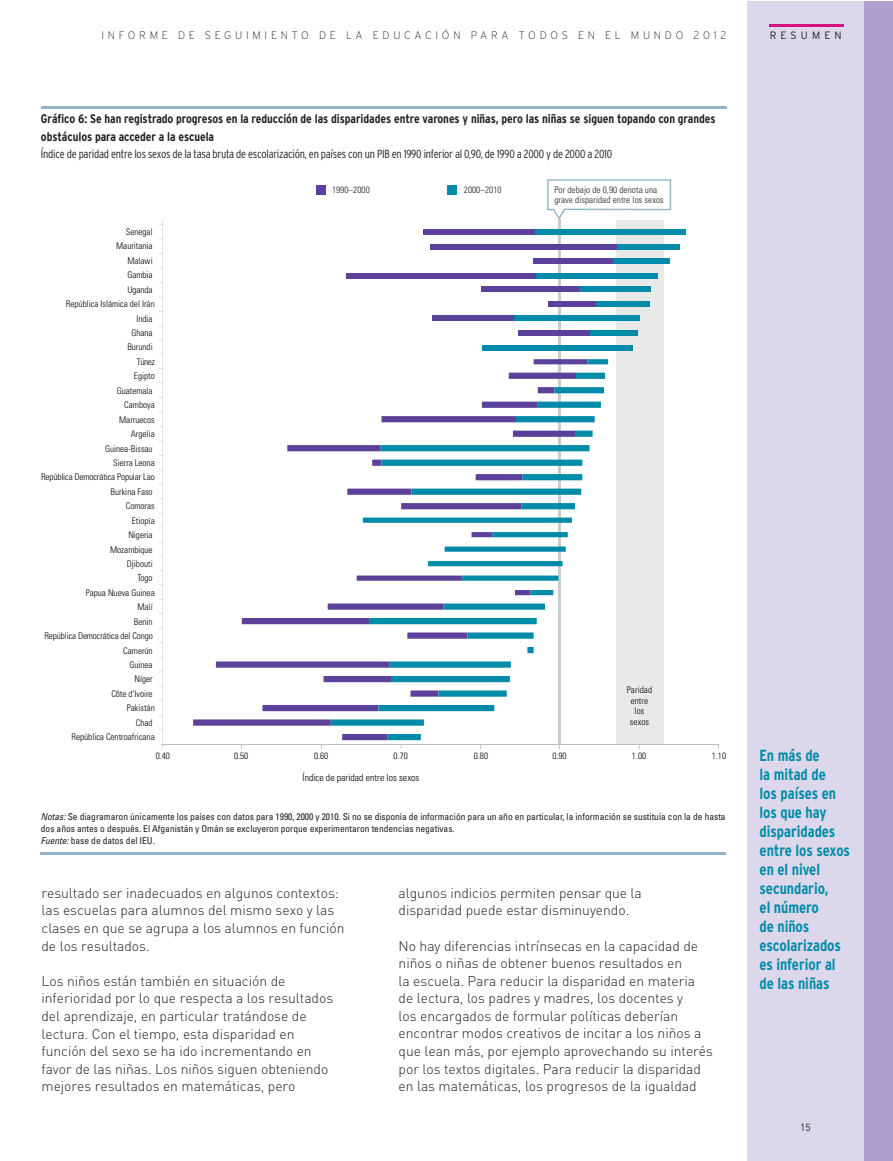
<style>
.page{position:relative;width:893px;height:1161px;background:#fff}
.page>*{position:absolute;margin:0;border:0;box-sizing:border-box;transform-origin:0 0}
.t1{font:700 condensed 16.05px/19px "Interstate Plus";letter-spacing:-.005em;color:#008ca8}
.t2{font:300 13.95px/17.5px "DIN";letter-spacing:-.005em;color:#231f20}
.t3{font:700 condensed 12.45px/17.5px "Interstate Plus";letter-spacing:-.005em;color:#231f20}
.t4{font:300 condensed 11.7px "Interstate Plus";letter-spacing:-.02em;color:#231f20}
.t5{font:200 10.95px "Interstate";letter-spacing:.35em;color:#231f20}
.t6{font:300 10.65px "Interstate";letter-spacing:.4em;color:#231f20}
.t7{font:10.2px "DIN";color:#231f20}
.t8{font:300 condensed 9.9px "Univers";color:#020303}
.t9{font:condensed 9.45px/11.7px "Univers";letter-spacing:-.005em;color:#231f20}
.t10{font:300 condensed 9.15px/10.4px "Univers";color:#020303;text-align:center}
.t11{font:300 condensed 9.15px/10.4px "Univers";letter-spacing:.01em;color:#231f20}
.s1{font-style:italic}
</style>
<div class="page">
<div style="left:863px;top:1px;width:30px;height:1159px;background:#ada0ce"></div>
<div style="left:747px;top:1px;width:116px;height:1159px;background:#dcd7eb"></div>
<hr style="left:769px;top:24px;width:75px;height:3px;background:#d7117e">
<hr style="left:41px;top:106px;width:685px;height:3px;background:#92b6c7">
<hr style="left:41px;top:852px;width:685px;height:3px;background:#92b6c7">
<hr style="left:558px;top:220px;width:3px;height:524px;background:#cbcbca">
<div style="left:616px;top:220px;width:48px;height:524px;background:#e9e9ea"></div>
<svg style="left:193px;top:445px;width:138px;height:281px"></svg>
<svg style="left:331px;top:359px;width:277px;height:381px"></svg>
<hr style="left:163px;top:743px;width:556px;height:1px;background:#bbbdc0">
<div style="left:316px;top:185px;width:10px;height:10px;background:#5c419a"></div>
<div style="left:447px;top:185px;width:9px;height:10px;background:#008ca8"></div>
<hr style="left:162px;top:220px;width:1px;height:524px;background:#bbbdc0">
<svg style="left:547px;top:179px;width:124px;height:41px"></svg>
<div style="left:483px;top:345px;width:150px;height:5px;background:#008ca8"></div>
<div style="left:589px;top:330px;width:49px;height:5px;background:#008ca8"></div>
<div style="left:518px;top:330px;width:71px;height:5px;background:#5c419a"></div>
<div style="left:514px;top:315px;width:125px;height:5px;background:#008ca8"></div>
<div style="left:432px;top:315px;width:82px;height:5px;background:#5c419a"></div>
<div style="left:596px;top:301px;width:53px;height:5px;background:#008ca8"></div>
<div style="left:548px;top:301px;width:48px;height:5px;background:#5c419a"></div>
<div style="left:578px;top:286px;width:73px;height:5px;background:#008ca8"></div>
<div style="left:481px;top:286px;width:97px;height:5px;background:#5c419a"></div>
<div style="left:536px;top:273px;width:122px;height:5px;background:#008ca8"></div>
<div style="left:346px;top:273px;width:190px;height:5px;background:#5c419a"></div>
<div style="left:612px;top:259px;width:57px;height:5px;background:#008ca8"></div>
<div style="left:533px;top:259px;width:79px;height:5px;background:#5c419a"></div>
<div style="left:616px;top:244px;width:64px;height:5px;background:#008ca8"></div>
<div style="left:430px;top:244px;width:187px;height:5px;background:#5c419a"></div>
<div style="left:534px;top:229px;width:152px;height:5px;background:#008ca8"></div>
<div style="left:423px;top:229px;width:112px;height:5px;background:#5c419a"></div>
<p class="t5" style="left:101px;top:32px;width:627px">INFORME DE SEGUIMIENTO DE LA EDUCACIÓN PARA TODOS EN EL MUNDO 2012</p>
<p class="t6" style="left:770px;top:31px;width:74px">RESUMEN</p>
<p class="t3" style="left:41px;top:111px;width:676px">Gráfico 6: Se han registrado progresos en la reducción de las disparidades entre varones y niñas, pero las niñas se siguen topando con grandes obstáculos para acceder a la escuela</p>
<p class="t4" style="left:41px;top:150px;width:573px">Índice de paridad entre los sexos de la tasa bruta de escolarización, en países con un PIB en 1990 inferior al 0,90, de 1990 a 2000 y de 2000 a 2010</p>
<p class="t10" style="left:126px;top:227px;width:28px">Senegal</p>
<p class="t10" style="left:116px;top:242px;width:38px">Mauritania</p>
<p class="t10" style="left:127px;top:256px;width:27px">Malawi</p>
<p class="t10" style="left:127px;top:271px;width:27px">Gambia</p>
<p class="t10" style="left:127px;top:285px;width:27px">Uganda</p>
<p class="t10" style="left:66px;top:299px;width:90px">República Islámica del Irán</p>
<p class="t10" style="left:136px;top:314px;width:18px">India</p>
<p class="t10" style="left:131px;top:328px;width:23px">Ghana</p>
<p class="t10" style="left:127px;top:343px;width:27px">Burundi</p>
<p class="t10" style="left:137px;top:357px;width:19px">Túnez</p>
<p class="t10" style="left:134px;top:372px;width:22px">Egipto</p>
<p class="t10" style="left:117px;top:386px;width:38px">Guatemala</p>
<p class="t10" style="left:124px;top:401px;width:32px">Camboya</p>
<p class="t10" style="left:119px;top:415px;width:37px">Marruecos</p>
<p class="t10" style="left:131px;top:429px;width:25px">Argelia</p>
<p class="t10" style="left:105px;top:444px;width:49px">Guinea-Bissau</p>
<p class="t10" style="left:113px;top:458px;width:43px">Sierra Leona</p>
<p class="t10" style="left:41px;top:473px;width:115px">República Democrática Popular Lao</p>
<p class="t10" style="left:111px;top:487px;width:44px">Burkina Faso</p>
<p class="t10" style="left:126px;top:502px;width:30px">Comoras</p>
<p class="t10" style="left:132px;top:516px;width:24px">Etiopía</p>
<p class="t10" style="left:128px;top:530px;width:26px">Nigeria</p>
<p class="t10" style="left:110px;top:545px;width:44px">Mozambique</p>
<p class="t10" style="left:127px;top:559px;width:27px">Djibouti</p>
<p class="t10" style="left:137px;top:574px;width:17px">Togo</p>
<p class="t10" style="left:86px;top:588px;width:70px">Papua Nueva Guinea</p>
<p class="t10" style="left:137px;top:602px;width:17px">Malí</p>
<p class="t10" style="left:134px;top:617px;width:20px">Benin</p>
<p class="t10" style="left:44px;top:631px;width:110px">República Democrática del Congo</p>
<p class="t10" style="left:123px;top:646px;width:31px">Camerún</p>
<p class="t10" style="left:129px;top:660px;width:25px">Guinea</p>
<p class="t10" style="left:134px;top:675px;width:20px">Níger</p>
<p class="t10" style="left:111px;top:689px;width:43px">Côte d'Ivoire</p>
<p class="t10" style="left:127px;top:703px;width:29px">Pakistán</p>
<p class="t10" style="left:136px;top:718px;width:18px">Chad</p>
<p class="t10" style="left:72px;top:732px;width:85px">República Centroafricana</p>
<p class="t11" style="left:332px;top:185px;width:39px">1990–2000</p>
<p class="t11" style="left:464px;top:185px;width:39px">2000–2010</p>
<p class="t11" style="left:554px;top:185px;width:111px">Por debajo de 0,90 denota una grave disparidad entre los sexos</p>
<p class="t10" style="left:627px;top:686px;width:27px">Paridad entre los sexos</p>
<p class="t10" style="left:156px;top:751px;width:16px">0.40</p>
<p class="t10" style="left:234px;top:751px;width:16px">0.50</p>
<p class="t10" style="left:314px;top:751px;width:16px">0.60</p>
<p class="t10" style="left:394px;top:751px;width:16px">0.70</p>
<p class="t10" style="left:474px;top:751px;width:16px">0.80</p>
<p class="t10" style="left:552px;top:751px;width:16px">0.90</p>
<p class="t10" style="left:632px;top:751px;width:16px">1.00</p>
<p class="t10" style="left:712px;top:751px;width:16px">1.10</p>
<p class="t8" style="left:302px;top:773px;width:118px">Índice de paridad entre los sexos</p>
<p class="t9" style="left:41px;top:812px;width:686px"><span class="s1">Notas:</span> Se diagramaron únicamente los países con datos para 1990, 2000 y 2010. Si no se disponía de información para un año en particular, la información se sustituía con la de hasta dos años antes o después. El Afganistán y Omán se excluyeron porque experimentaron tendencias negativas.<br><span class="s1">Fuente:</span> base de datos del IEU.</p>
<p class="t2" style="left:42px;top:885px;width:304px">resultado ser inadecuados en algunos contextos: las escuelas para alumnos del mismo sexo y las clases en que se agrupa a los alumnos en función de los resultados.</p>
<p class="t2" style="left:42px;top:973px;width:293px">Los niños están también en situación de inferioridad por lo que respecta a los resultados del aprendizaje, en particular tratándose de lectura. Con el tiempo, esta disparidad en función del sexo se ha ido incrementando en favor de las niñas. Los niños siguen obteniendo mejores resultados en matemáticas, pero</p>
<p class="t2" style="left:399px;top:885px;width:245px">algunos indicios permiten pensar que la disparidad puede estar disminuyendo.</p>
<p class="t2" style="left:399px;top:938px;width:316px">No hay diferencias intrínsecas en la capacidad de niños o niñas de obtener buenos resultados en<br>la escuela. Para reducir la disparidad en materia de lectura, los padres y madres, los docentes y<br>los encargados de formular políticas deberían encontrar modos creativos de incitar a los niños a que lean más, por ejemplo aprovechando su interés por los textos digitales. Para reducir la disparidad en las matemáticas, los progresos de la igualdad</p>
<p class="t1" style="left:759px;top:746px;width:92px">En más de<br>la mitad de<br>los países en los que hay disparidades entre los sexos en el nivel secundario,<br>el número<br>de niños escolarizados es inferior al de las niñas</p>
<p class="t7" style="left:800px;top:1123px;width:12px">15</p>
</div>
